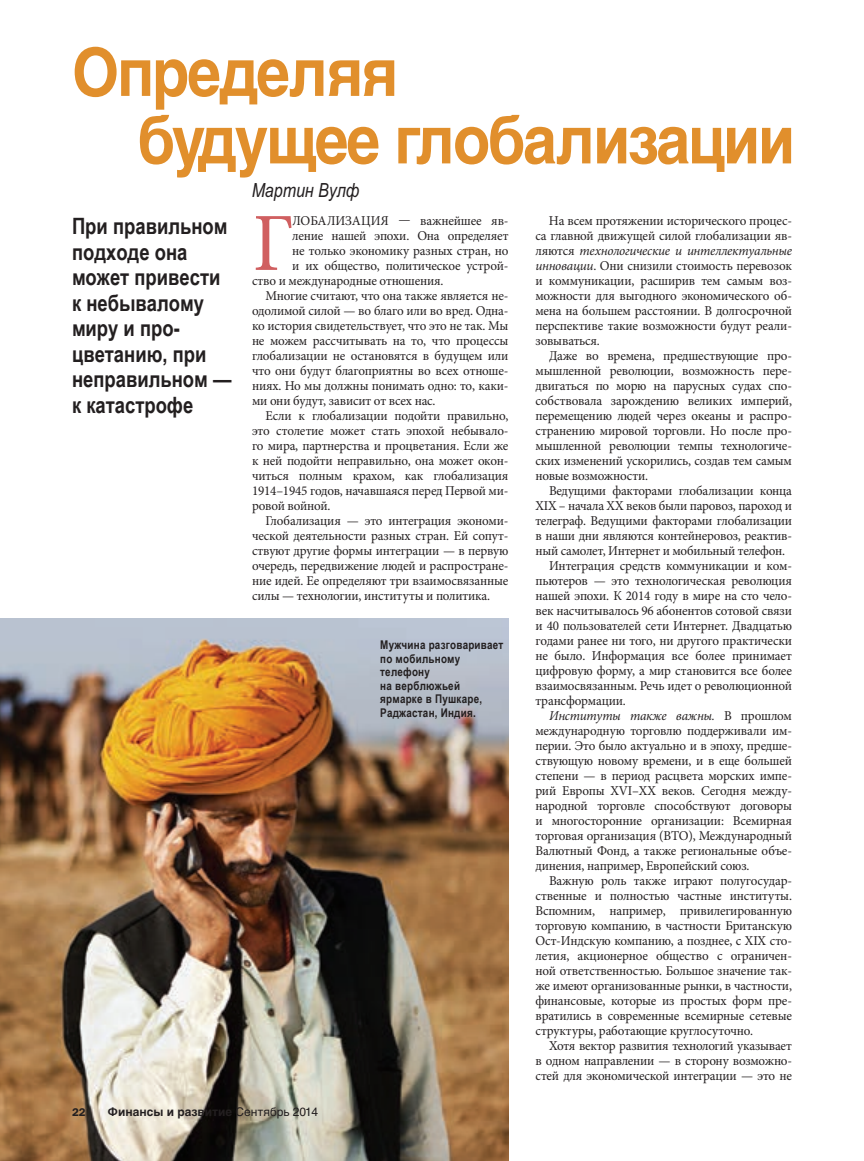
<style>
.page{position:relative;width:864px;height:1161px;background:#fff}
.page>*{position:absolute;margin:0;border:0;box-sizing:border-box;transform-origin:0 0}
.t1{font:82.8px "Minion Pro";color:#d05f60}
.t2{font:700 66.75px/67.5px "Helvetica Cyr";letter-spacing:-.035em;color:#e18f2c;scale:.91 1}
.t3{font:700 22.5px/25.5px "Arial Narrow";color:#231f20}
.t4{font:19.5px "Arial Narrow Cyr MT Inclined";color:#231f20}
.t5{font:13.5px/15px "Minion Pro";letter-spacing:-.015em;color:#231f20;text-align:justify}
.t6{font:italic 13.5px "Minion Pro";letter-spacing:-.015em;color:#231f20}
.t7{font:700 12px/13.5px "Arial Narrow";letter-spacing:.02em;color:#231f20}
.t8{font:700 12px "Helvetica Cyr";color:#231f20}
.t9{font:600 11.25px "ITC Franklin Gothic Std";color:#231f20}
.s1{font-family:"Helvetica Cyr Upright";font-weight:400}
.s2{font-style:italic}
.s3{font-style:normal}
</style>
<div class="page">
<img style="left:0;top:618px;width:508px;height:543px">
<h2 class="t2" style="left:138px;top:38px;width:724px;text-indent:-66px">Определяя<br>будущее глобализации</h2>
<h3 class="t4" style="left:252px;top:183px;width:109px">Мартин Вулф</h3>
<h3 class="t3" style="left:72px;top:213px;width:161px">При правильном подходе она может привести к небывалому миру и про&shy;цветанию, при неправильном — к катастрофе</h3>
<h1 class="t1" style="left:252px;top:188px;width:43px">Г</h1>
<p class="t5" style="left:292px;top:213px;width:218px">ЛОБАЛИЗАЦИЯ — важнейшее яв-</p>
<p class="t5" style="left:292px;top:228px;width:218px">ление нашей эпохи. Она определяет</p>
<p class="t5" style="left:292px;top:243px;width:218px">не только экономику разных стран, но</p>
<p class="t5" style="left:292px;top:258px;width:218px">и их общество, политическое устрой-</p>
<p class="t5" style="left:252px;top:273px;width:193px">ство и международные отношения.</p>
<p class="t5" style="left:266px;top:288px;width:244px">Многие считают, что она также является не-</p>
<p class="t5" style="left:252px;top:303px;width:258px">одолимой силой — во благо или во вред. Одна-</p>
<p class="t5" style="left:252px;top:318px;width:258px">ко история свидетельствует, что это не так. Мы</p>
<p class="t5" style="left:252px;top:333px;width:258px">не можем рассчитывать на то, что процессы</p>
<p class="t5" style="left:252px;top:348px;width:258px">глобализации не остановятся в будущем или</p>
<p class="t5" style="left:252px;top:363px;width:258px">что они будут благоприятны во всех отноше-</p>
<p class="t5" style="left:252px;top:378px;width:258px">ниях. Но мы должны понимать одно: то, каки-</p>
<p class="t5" style="left:252px;top:393px;width:185px">ми они будут, зависит от всех нас.</p>
<p class="t5" style="left:266px;top:408px;width:245px">Если к глобализации подойти правильно,</p>
<p class="t5" style="left:252px;top:423px;width:258px">это столетие может стать эпохой небывало-</p>
<p class="t5" style="left:252px;top:438px;width:258px">го мира, партнерства и процветания. Если же</p>
<p class="t5" style="left:252px;top:453px;width:258px">к ней подойти неправильно, она может окон-</p>
<p class="t5" style="left:252px;top:468px;width:258px">читься полным крахом, как глобализация</p>
<p class="t5" style="left:252px;top:483px;width:258px">1914–1945 годов, начавшаяся перед Первой ми-</p>
<p class="t5" style="left:252px;top:498px;width:80px">ровой войной.</p>
<p class="t5" style="left:266px;top:513px;width:244px">Глобализация — это интеграция экономи-</p>
<p class="t5" style="left:252px;top:528px;width:258px">ческой деятельности разных стран. Ей сопут-</p>
<p class="t5" style="left:252px;top:543px;width:258px">ствуют другие формы интеграции — в первую</p>
<p class="t5" style="left:252px;top:558px;width:258px">очередь, передвижение людей и распростране-</p>
<p class="t5" style="left:252px;top:573px;width:258px">ние идей. Ее определяют три взаимосвязанные</p>
<p class="t5" style="left:252px;top:588px;width:240px">силы — технологии, институты и политика.</p>
<p class="t7" style="left:380px;top:638px;width:125px">Мужчина разговаривает по мобильному телефону<br>на верблюжьей ярмарке в Пушкаре,<br>Раджастан, Индия.</p>
<p class="t9" style="left:72px;top:1106px;width:15px">22</p>
<p class="t8" style="left:108px;top:1105px;width:212px">Финансы и развитие <span class="s1">Сентябрь 2014</span></p>
<p class="t5" style="left:536px;top:213px;width:258px;text-indent:13px">На всем протяжении исторического процес&shy;са главной движущей силой глобализации яв&shy;ляются <span class="s2">технологические и интеллектуальные инновации</span>. Они снизили стоимость перевозок и коммуникации, расширив тем самым воз&shy;можности для выгодного экономического об&shy;мена на большем расстоянии. В долгосрочной перспективе такие возможности будут реали&shy;зовываться.</p>
<p class="t5" style="left:536px;top:348px;width:258px;text-indent:14px">Даже во времена, предшествующие про&shy;мышленной революции, возможность пере&shy;двигаться по морю на парусных судах спо&shy;собствовала зарождению великих империй, перемещению людей через океаны и распро&shy;странению мировой торговли. Но после про&shy;мышленной революции темпы технологиче&shy;ских изменений ускорились, создав тем самым новые возможности.</p>
<p class="t5" style="left:549px;top:483px;width:244px">Ведущими факторами глобализации конца</p>
<p class="t5" style="left:536px;top:498px;width:258px">XIX – начала XX веков были паровоз, пароход и</p>
<p class="t5" style="left:536px;top:513px;width:258px">телеграф. Ведущими факторами глобализации</p>
<p class="t5" style="left:536px;top:528px;width:258px">в наши дни являются контейнеровоз, реактив-</p>
<p class="t5" style="left:536px;top:543px;width:251px">ный самолет, Интернет и мобильный телефон.</p>
<p class="t5" style="left:549px;top:558px;width:244px">Интеграция средств коммуникации и ком-</p>
<p class="t5" style="left:536px;top:573px;width:258px">пьютеров — это технологическая революция</p>
<p class="t5" style="left:536px;top:588px;width:258px">нашей эпохи. К 2014 году в мире на сто чело-</p>
<p class="t5" style="left:536px;top:603px;width:258px">век насчитывалось 96 абонентов сотовой связи</p>
<p class="t5" style="left:536px;top:618px;width:258px">и 40 пользователей сети Интернет. Двадцатью</p>
<p class="t5" style="left:536px;top:633px;width:258px">годами ранее ни того, ни другого практически</p>
<p class="t5" style="left:536px;top:648px;width:258px">не было. Информация все более принимает</p>
<p class="t5" style="left:536px;top:663px;width:258px">цифровую форму, а мир становится все более</p>
<p class="t5" style="left:536px;top:678px;width:258px">взаимосвязанным. Речь идет о революционной</p>
<p class="t5" style="left:536px;top:693px;width:92px">трансформации.</p>
<p class="t6" style="left:549px;top:706px;width:245px">Институты также важны. <span class="s3">В прошлом</span></p>
<p class="t5" style="left:536px;top:723px;width:258px">международную торговлю поддерживали им-</p>
<p class="t5" style="left:536px;top:738px;width:258px">перии. Это было актуально и в эпоху, предше-</p>
<p class="t5" style="left:536px;top:753px;width:258px">ствующую новому времени, и в еще большей</p>
<p class="t5" style="left:536px;top:768px;width:258px">степени — в период расцвета морских импе-</p>
<p class="t5" style="left:536px;top:783px;width:258px">рий Европы XVI–XX веков. Сегодня между-</p>
<p class="t5" style="left:536px;top:798px;width:258px">народной торговле способствуют договоры</p>
<p class="t5" style="left:536px;top:813px;width:258px">и многосторонние организации: Всемирная</p>
<p class="t5" style="left:536px;top:828px;width:258px">торговая организация (ВТО), Международный</p>
<p class="t5" style="left:536px;top:843px;width:258px">Валютный Фонд, а также региональные объе-</p>
<p class="t5" style="left:536px;top:858px;width:215px">динения, например, Европейский союз.</p>
<p class="t5" style="left:549px;top:873px;width:244px">Важную роль также играют полугосудар-</p>
<p class="t5" style="left:536px;top:888px;width:258px">ственные и полностью частные институты.</p>
<p class="t5" style="left:536px;top:903px;width:258px">Вспомним, например, привилегированную</p>
<p class="t5" style="left:536px;top:918px;width:258px">торговую компанию, в частности Британскую</p>
<p class="t5" style="left:536px;top:933px;width:258px">Ост-Индскую компанию, а позднее, с XIX сто-</p>
<p class="t5" style="left:536px;top:948px;width:258px">летия, акционерное общество с ограничен-</p>
<p class="t5" style="left:536px;top:963px;width:258px">ной ответственностью. Большое значение так-</p>
<p class="t5" style="left:536px;top:978px;width:258px">же имеют организованные рынки, в частности,</p>
<p class="t5" style="left:536px;top:993px;width:258px">финансовые, которые из простых форм пре-</p>
<p class="t5" style="left:536px;top:1008px;width:258px">вратились в современные всемирные сетевые</p>
<p class="t5" style="left:536px;top:1023px;width:219px">структуры, работающие круглосуточно.</p>
<p class="t5" style="left:549px;top:1038px;width:245px">Хотя вектор развития технологий указывает</p>
<p class="t5" style="left:536px;top:1053px;width:258px">в одном направлении — в сторону возможно-</p>
<p class="t5" style="left:536px;top:1068px;width:258px">стей для экономической интеграции — это не</p>
</div>
